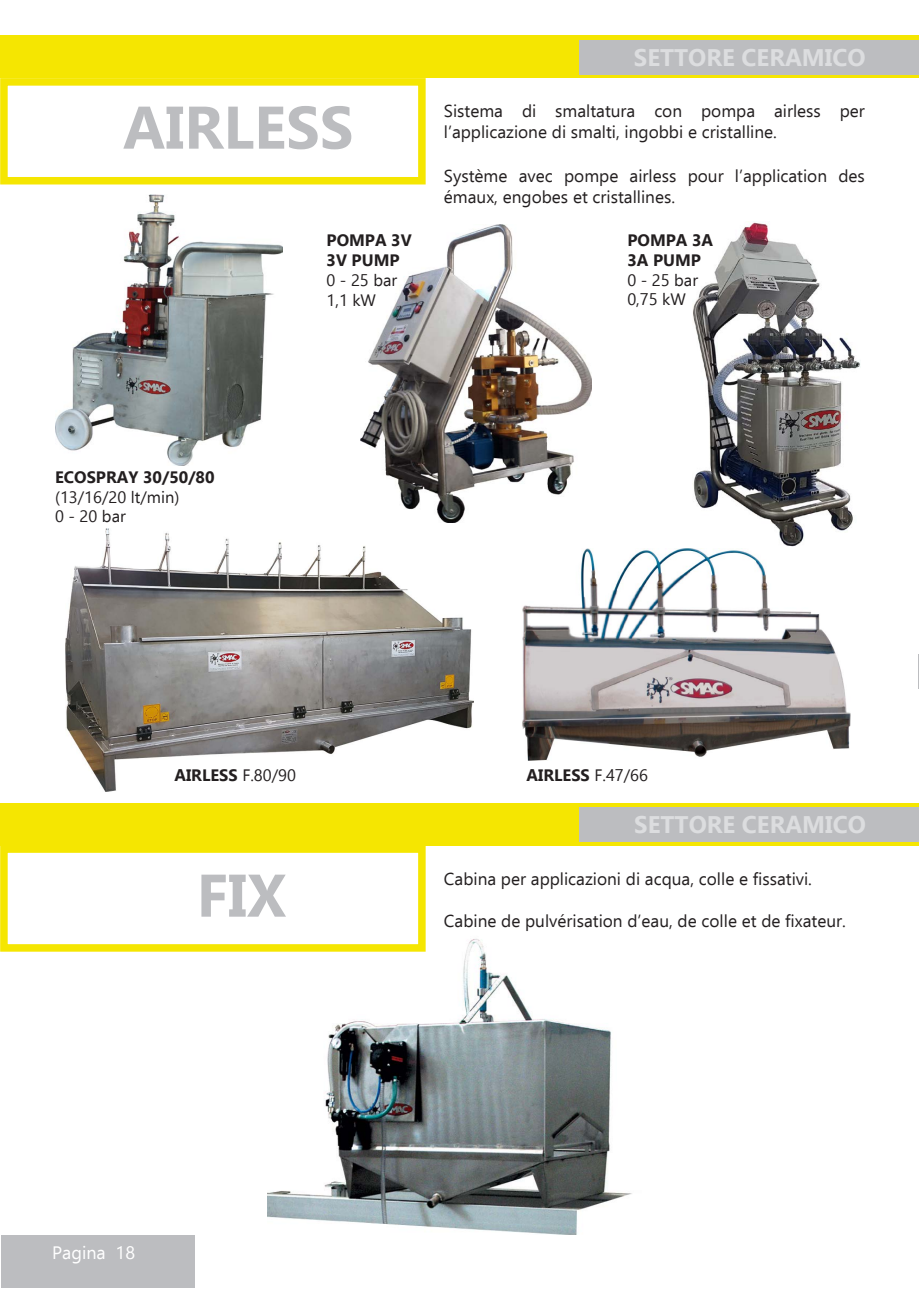
<style>
.page{position:relative;width:919px;height:1289px;background:#fff}
.page>*{position:absolute;margin:0;border:0;box-sizing:border-box;transform-origin:0 0}
.t1{font:700 60px "Ebrima";color:#bcbdc0}
.t2{font:700 24px "Ebrima";color:#dcdddf}
.t3{font:18px "Ebrima";color:#fff}
.t4{font:17.25px/21px "Ebrima";color:#231f20}
.t5{font:700 16.5px/19.8px "Ebrima";color:#231f20}
.t6{font:16.5px/19.8px "Ebrima";color:#231f20}
.s1{font-weight:400}
</style>
<div class="page">
<hr style="left:918px;top:36px;width:1px;height:42px;background:#f5e601">
<hr style="left:918px;top:40px;width:1px;height:34px;background:#bcbdc0">
<div style="left:0;top:36px;width:918px;height:42px;background:#f5e601"></div>
<div style="left:579px;top:40px;width:339px;height:34px;background:#bcbdc0"></div>
<div style="left:1px;top:1235px;width:193px;height:53px;background:#bcbdc0"></div>
<img style="left:267px;top:931px;width:365px;height:303px">
<div style="left:0;top:78px;width:425px;height:106px;border:8px solid #f5e601"></div>
<img style="left:65px;top:528px;width:408px;height:263px">
<img style="left:522px;top:549px;width:328px;height:211px">
<div style="left:0;top:803px;width:918px;height:42px;background:#f5e601"></div>
<div style="left:579px;top:807px;width:339px;height:34px;background:#bcbdc0"></div>
<div style="left:0;top:845px;width:425px;height:106px;border:8px solid #f5e601"></div>
<hr style="left:918px;top:654px;width:1px;height:34px;background:#bcbdc0">
<img style="left:360px;top:224px;width:231px;height:298px">
<img style="left:55px;top:194px;width:228px;height:272px">
<img style="left:693px;top:221px;width:167px;height:326px">
<h2 class="t2" style="left:634px;top:39px;width:233px">SETTORE CERAMICO</h2>
<h1 class="t1" style="left:123px;top:83px;width:232px">AIRLESS</h1>
<p class="t4" style="left:444px;top:100px;width:422px">Sistema di smaltatura con pompa airless per l’applicazione di smalti, ingobbi e cristalline.</p>
<p class="t4" style="left:444px;top:165px;width:422px">Système avec pompe airless pour l’application des émaux, engobes et cristallines.</p>
<p class="t5" style="left:55px;top:466px;width:161px">ECOSPRAY 30/50/80</p>
<p class="t6" style="left:55px;top:486px;width:126px">(13/16/20 lt/min)<br>0 - 20 bar</p>
<p class="t5" style="left:326px;top:230px;width:87px">POMPA 3V<br>3V PUMP</p>
<p class="t6" style="left:326px;top:270px;width:72px">0 - 25 bar<br>1,1 kW</p>
<p class="t5" style="left:627px;top:229px;width:87px">POMPA 3A<br>3A PUMP</p>
<p class="t6" style="left:627px;top:269px;width:72px">0 - 25 bar<br>0,75 kW</p>
<p class="t5" style="left:174px;top:765px;width:123px">AIRLESS <span class="s1">F.80/90</span></p>
<p class="t5" style="left:526px;top:765px;width:123px">AIRLESS <span class="s1">F.47/66</span></p>
<h2 class="t2" style="left:634px;top:806px;width:233px">SETTORE CERAMICO</h2>
<h1 class="t1" style="left:197px;top:850px;width:91px">FIX</h1>
<p class="t4" style="left:444px;top:867px;width:369px">Cabina per applicazioni di acqua, colle e fissativi.</p>
<p class="t4" style="left:444px;top:910px;width:403px">Cabine de pulvérisation d’eau, de colle et de fixateur.</p>
<p class="t3" style="left:52px;top:1240px;width:84px">Pagina 18</p>
</div>
